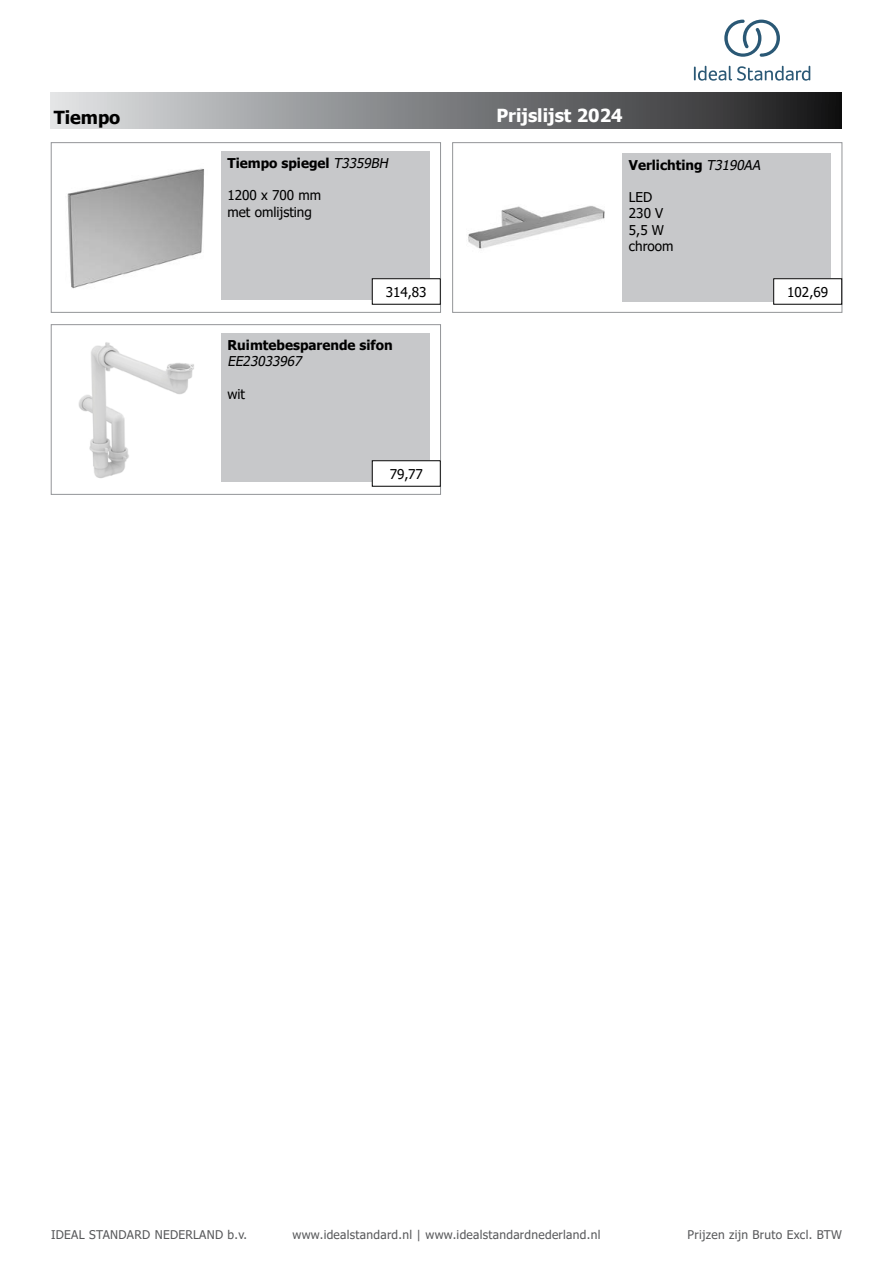
<style>
.page{position:relative;width:893px;height:1263px;background:#fff}
.page>*{position:absolute;margin:0;border:0;box-sizing:border-box;transform-origin:0 0}
.t1{font:700 18px "Tahoma";color:#fff}
.t2{font:700 18px "Tahoma";color:#000}
.t3{font:13.5px/16.2px "Tahoma";color:#000}
.t4{font:700 13.5px "Tahoma";color:#000}
.t5{font:italic 13.5px "Tahoma";color:#000}
.t6{font:12px "Tahoma";letter-spacing:.025em;color:#58595b}
.s1{font-weight:400;font-style:italic}
</style>
<div class="page">
<div style="left:51px;top:92px;width:791px;height:37px;background:linear-gradient(to right,#dee1e3,#1a1a1b)"></div>
<div style="left:452px;top:142px;width:390px;height:171px;border:1px solid #939598"></div>
<img style="left:468px;top:206px;width:137px;height:43px">
<div style="left:622px;top:153px;width:209px;height:149px;background:#c7c8ca"></div>
<div style="left:51px;top:142px;width:390px;height:171px;border:1px solid #939598"></div>
<img style="left:67px;top:168px;width:137px;height:121px">
<div style="left:221px;top:151px;width:209px;height:149px;background:#c7c8ca"></div>
<div style="left:51px;top:324px;width:390px;height:171px;border:1px solid #939598"></div>
<img style="left:78px;top:342px;width:116px;height:136px">
<div style="left:221px;top:333px;width:209px;height:149px;background:#c7c8ca"></div>
<div style="left:372px;top:279px;width:68px;height:25px;background:#fff"></div>
<div style="left:774px;top:279px;width:68px;height:25px;background:#fff"></div>
<div style="left:372px;top:461px;width:68px;height:25px;background:#fff"></div>
<div style="left:372px;top:460px;width:68px;height:26px;border:1px solid #000"></div>
<svg style="left:694px;top:66px;width:116px;height:15px"></svg>
<svg style="left:724px;top:20px;width:56px;height:37px"></svg>
<h1 class="t2" style="left:54px;top:105px;width:68px">Tiempo</h1>
<p class="t4" style="left:227px;top:154px;width:165px">Tiempo spiegel <span class="s1">T3359BH</span></p>
<p class="t3" style="left:227px;top:188px;width:95px">1200 x 700 mm met omlijsting</p>
<h1 class="t1" style="left:496px;top:103px;width:128px">Prijslijst 2024</h1>
<p class="t4" style="left:629px;top:155px;width:136px">Verlichting <span class="s1">T3190AA</span></p>
<p class="t3" style="left:629px;top:190px;width:46px">LED<br>230 V<br>5,5 W chroom</p>
<p class="t3" style="left:386px;top:284px;width:42px">314,83</p>
<p class="t3" style="left:787px;top:284px;width:42px">102,69</p>
<p class="t4" style="left:227px;top:336px;width:167px">Ruimtebesparende sifon</p>
<p class="t5" style="left:227px;top:352px;width:79px">EE23033967</p>
<p class="t3" style="left:227px;top:386px;width:19px">wit</p>
<p class="t3" style="left:390px;top:466px;width:35px">79,77</p>
<p class="t6" style="left:51px;top:1227px;width:198px">IDEAL STANDARD NEDERLAND b.v.</p>
<p class="t6" style="left:292px;top:1227px;width:309px">www.idealstandard.nl | www.idealstandardnederland.nl</p>
<p class="t6" style="left:688px;top:1227px;width:156px">Prijzen zijn Bruto Excl. BTW</p>
</div>
